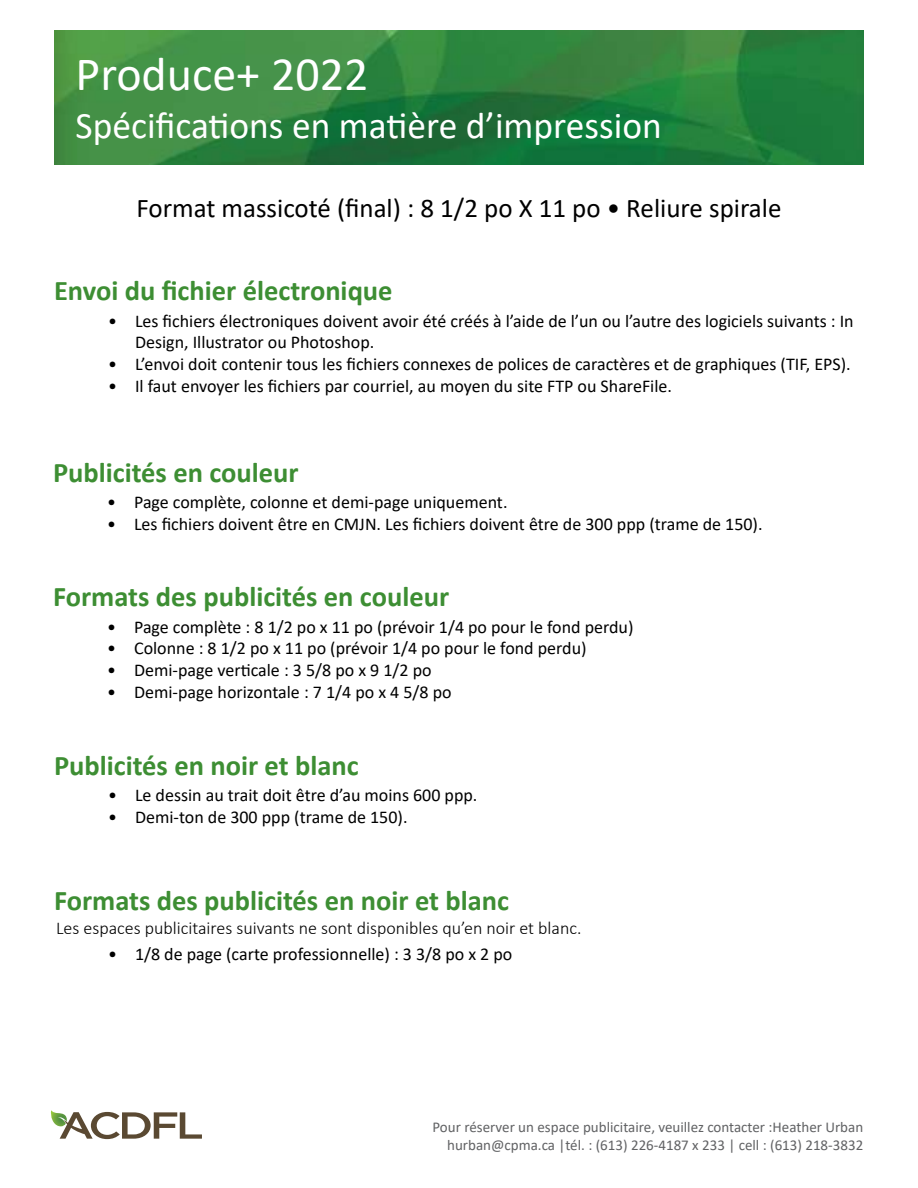
<style>
.page{position:relative;width:918px;height:1188px;background:#fff}
.page>*{position:absolute;margin:0;border:0;box-sizing:border-box;transform-origin:0 0}
.t1{font:48px "Calibri";color:#fff}
.t2{font:37.5px "Calibri";color:#fff}
.t3{font:700 28.5px "Calibri";color:#3d8e33}
.t4{font:27px "Calibri";color:#000}
.t5{font:18px/21.6px "Calibri";color:#000}
.t6{font:300 18px "Calibri";color:#000}
.t7{font:15px/18px "Calibri";color:#616264;text-align:right}
</style>
<div class="page">
<img style="left:54px;top:30px;width:810px;height:135px">
<svg style="left:50px;top:1110px;width:152px;height:29px"></svg>
<h1 class="t1" style="left:76px;top:41px;width:294px">Produce+ 2022</h1>
<h2 class="t2" style="left:76px;top:99px;width:588px">Spécifications en matière d’impression</h2>
<h3 class="t4" style="left:136px;top:189px;width:647px">Format massicoté (final) : 8 1/2 po X 11 po • Reliure spirale</h3>
<h3 class="t3" style="left:54px;top:270px;width:340px">Envoi du fichier électronique</h3>
<p class="t5" style="left:135px;top:309px;width:720px;text-indent:-27px">• Les fichiers électroniques doivent avoir été créés à l’aide de l’un ou l’autre des logiciels suivants : In<br>Design, Illustrator ou Photoshop.</p>
<p class="t5" style="left:108px;top:353px;width:744px">• L’envoi doit contenir tous les fichiers connexes de polices de caractères et de graphiques (TIF, EPS).</p>
<p class="t5" style="left:108px;top:374px;width:566px">• Il faut envoyer les fichiers par courriel, au moyen du site FTP ou ShareFile.</p>
<h3 class="t3" style="left:53px;top:452px;width:247px">Publicités en couleur</h3>
<p class="t5" style="left:107px;top:491px;width:402px">• Page complète, colonne et demi-page uniquement.</p>
<p class="t5" style="left:107px;top:513px;width:657px">• Les fichiers doivent être en CMJN. Les fichiers doivent être de 300 ppp (trame de 150).</p>
<h3 class="t3" style="left:53px;top:576px;width:398px">Formats des publicités en couleur</h3>
<p class="t5" style="left:107px;top:615px;width:528px">• Page complète : 8 1/2 po x 11 po (prévoir 1/4 po pour le fond perdu)</p>
<p class="t5" style="left:107px;top:637px;width:481px">• Colonne : 8 1/2 po x 11 po (prévoir 1/4 po pour le fond perdu)</p>
<p class="t5" style="left:107px;top:659px;width:326px">• Demi-page verticale : 3 5/8 po x 9 1/2 po</p>
<p class="t5" style="left:107px;top:680px;width:346px">• Demi-page horizontale : 7 1/4 po x 4 5/8 po</p>
<h3 class="t3" style="left:54px;top:745px;width:306px">Publicités en noir et blanc</h3>
<p class="t5" style="left:108px;top:784px;width:371px">• Le dessin au trait doit être d’au moins 600 ppp.</p>
<p class="t5" style="left:108px;top:806px;width:301px">• Demi-ton de 300 ppp (trame de 150).</p>
<h3 class="t3" style="left:54px;top:880px;width:457px">Formats des publicités en noir et blanc</h3>
<p class="t5" style="left:108px;top:943px;width:406px">• 1/8 de page (carte professionnelle) : 3 3/8 po x 2 po</p>
<p class="t6" style="left:56px;top:917px;width:527px">Les espaces publicitaires suivants ne sont disponibles qu’en noir et blanc.</p>
<p class="t7" style="left:433px;top:1118px;width:432px">Pour réserver un espace publicitaire, veuillez contacter :Heather Urban hurban@cpma.ca |tél. : (613) 226-4187 x 233 | cell : (613) 218-3832</p>
</div>
